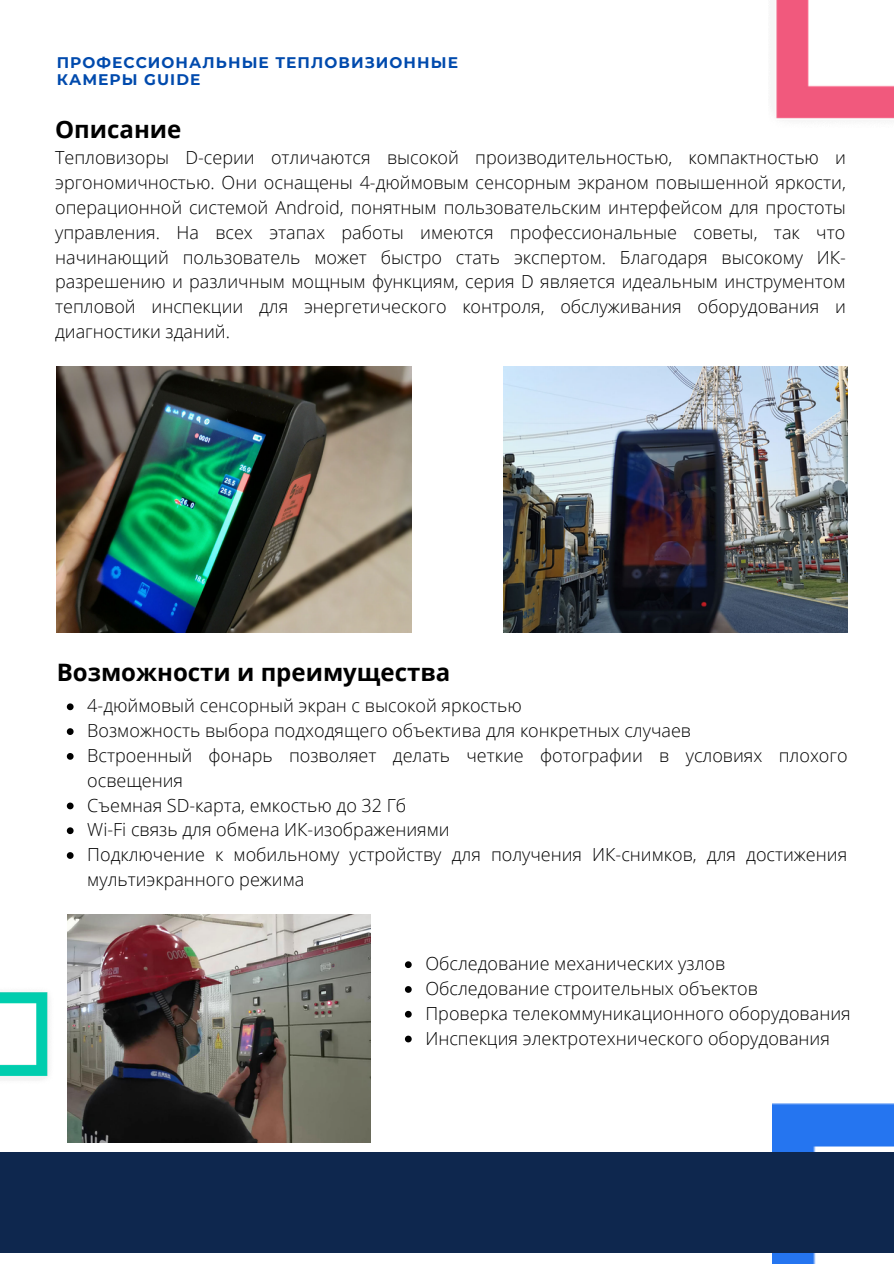
<style>
.page{position:relative;width:894px;height:1264px;background:#fff}
.page>*{position:absolute;margin:0;border:0;box-sizing:border-box;transform-origin:0 0}
.t1{font:700 24px "Open Sans";color:#000}
.t2{font:300 18px/24.8px "Open Sans";color:#000}
.t3{font:700 15.3px/17px "Montserrat";letter-spacing:.07em;color:#004aad}
</style>
<div class="page">
<img style="left:772px;top:1103px;width:121px;height:160px">
<div style="left:0;top:1152px;width:893px;height:100px;background:#0e274e"></div>
<img style="left:776px;top:0;width:117px;height:119px">
<img style="left:0;top:992px;width:50px;height:88px">
<img style="left:57px;top:366px;width:354px;height:266px">
<img style="left:503px;top:366px;width:344px;height:266px">
<img style="left:67px;top:914px;width:303px;height:228px">
<svg style="left:67px;top:703px;width:7px;height:7px"></svg>
<svg style="left:67px;top:728px;width:7px;height:7px"></svg>
<svg style="left:67px;top:753px;width:7px;height:6px"></svg>
<svg style="left:67px;top:802px;width:7px;height:7px"></svg>
<svg style="left:67px;top:827px;width:7px;height:7px"></svg>
<svg style="left:67px;top:852px;width:7px;height:6px"></svg>
<svg style="left:405px;top:961px;width:6px;height:7px"></svg>
<svg style="left:405px;top:986px;width:6px;height:6px"></svg>
<svg style="left:405px;top:1010px;width:6px;height:7px"></svg>
<svg style="left:405px;top:1035px;width:6px;height:7px"></svg>
<p class="t3" style="left:57px;top:54px;width:403px">ПРОФЕССИОНАЛЬНЫЕ ТЕПЛОВИЗИОННЫЕ<br>КАМЕРЫ GUIDE</p>
<p class="t1" style="left:55px;top:113px;width:128px">Описание</p>
<p class="t2" style="left:55px;top:145px;width:792px;text-align:justify">Тепловизоры D-серии отличаются высокой производительностью, компактностью и эргономичностью. Они оснащены 4-дюймовым сенсорным экраном повышенной яркости, операционной системой Android, понятным пользовательским интерфейсом для простоты управления. На всех этапах работы имеются профессиональные советы, так что начинающий пользователь может быстро стать экспертом. Благодаря высокому ИК&shy;разрешению и различным мощным функциям, серия D является идеальным инструментом тепловой инспекции для энергетического контроля, обслуживания оборудования и диагностики зданий.</p>
<p class="t1" style="left:57px;top:655px;width:395px">Возможности и преимущества</p>
<p class="t2" style="left:87px;top:693px;width:436px">4-дюймовый сенсорный экран с высокой яркостью</p>
<p class="t2" style="left:87px;top:718px;width:605px">Возможность выбора подходящего объектива для конкретных случаев</p>
<p class="t2" style="left:87px;top:742px;width:761px">Встроенный фонарь позволяет делать четкие фотографии в условиях плохого освещения</p>
<p class="t2" style="left:87px;top:792px;width:320px">Съемная SD-карта, емкостью до 32 Гб</p>
<p class="t2" style="left:87px;top:817px;width:364px">Wi-Fi связь для обмена ИК-изображениями</p>
<p class="t2" style="left:87px;top:841px;width:761px">Подключение к мобильному устройству для получения ИК-снимков, для достижения мультиэкранного режима</p>
<p class="t2" style="left:425px;top:950px;width:301px">Обследование механических узлов</p>
<p class="t2" style="left:425px;top:975px;width:334px">Обследование строительных объектов</p>
<p class="t2" style="left:425px;top:1000px;width:426px">Проверка телекоммуникационного оборудования</p>
<p class="t2" style="left:425px;top:1025px;width:406px">Инспекция электротехнического оборудования</p>
</div>
